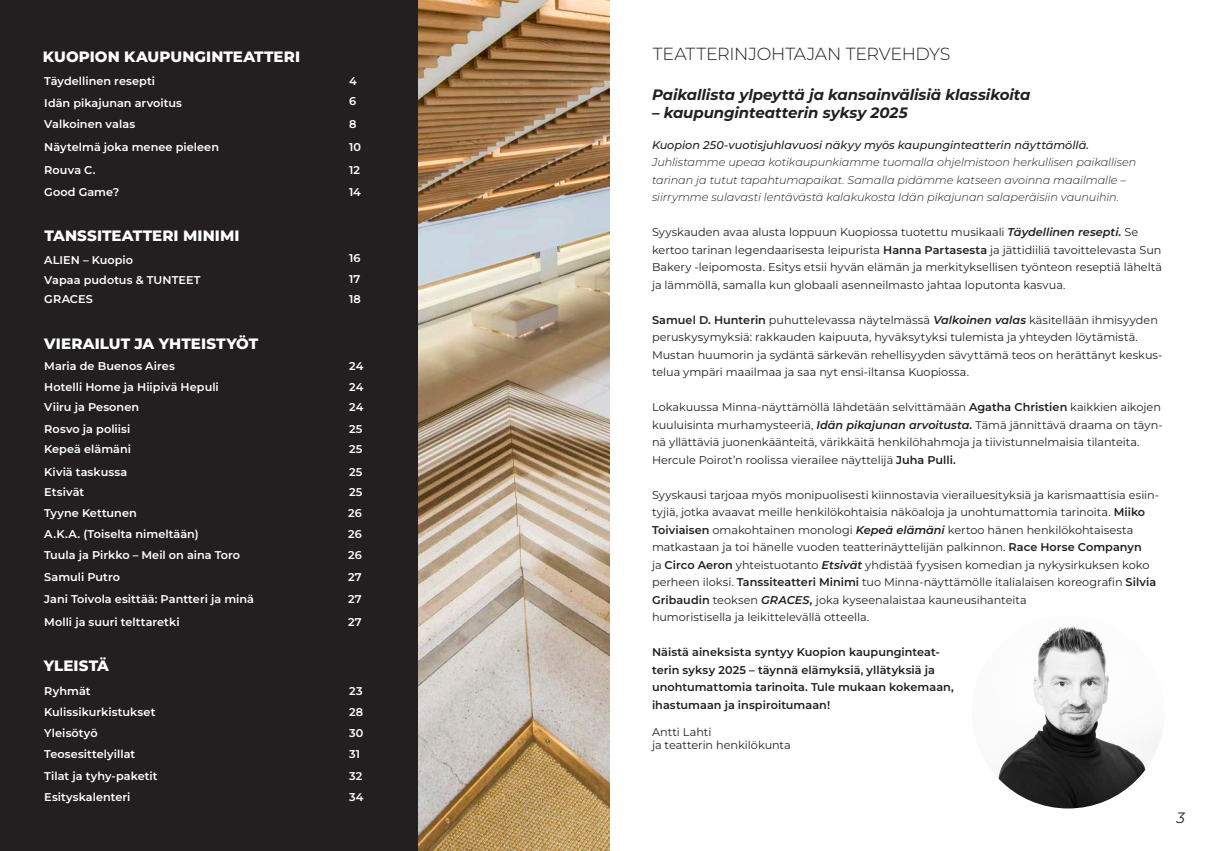
<style>
.page{position:relative;width:1219px;height:851px;background:#fff}
.page>*{position:absolute;margin:0;border:0;box-sizing:border-box;transform-origin:0 0}
.tekijä{font:300 17.5px "Montserrat";letter-spacing:-.01em;color:#231f20}
.Isompi_noste{font:italic 700 15px "Montserrat";letter-spacing:-.005em;color:#231f20}
.Sisällysluettelo_musta{font:800 15px "Montserrat";letter-spacing:.005em;color:#fff}
.Sisällysluettelo_valkoinen{font:800 15px "Montserrat";letter-spacing:.01em;color:#fff}
.t1{font:italic 15px "Montserrat";color:#231f20}
.Leipäteksti{font:11.25px/17.5px "Montserrat";color:#231f20}
.Sisällysluettelo_sisältö_musta{font:600 11.25px "Montserrat";letter-spacing:.005em;color:#fff}
.Kursivoitu_noste{font:italic 300 11.25px/17.5px "Montserrat";letter-spacing:-.01em;color:#231f20}
.Leipäteksti-2{font:600 11.25px/17.5px "Montserrat";letter-spacing:.005em;color:#231f20}
.Sisällyslyettelo_sisältö_valko{font:600 11.25px "Montserrat";letter-spacing:.005em;color:#fff}
.s1{font-weight:500}
.s2{font-weight:600;font-style:italic}
.s3{font-weight:600}
</style>
<div class="page">
<div style="left:0;top:0;width:418px;height:850px;background:#231f20"></div>
<img style="left:972px;top:615px;width:192px;height:193px;border-radius:96px">
<img style="left:418px;top:0;width:191px;height:850px">
<p class="Sisällysluettelo_musta" style="left:43px;top:47px;width:259px">KUOPION KAUPUNGINTEATTERI</p>
<p class="Sisällysluettelo_sisältö_musta" style="left:44px;top:73px;width:112px">Täydellinen resepti</p>
<p class="Sisällysluettelo_sisältö_musta" style="left:349px;top:73px;width:9px">4</p>
<p class="Sisällysluettelo_sisältö_musta" style="left:349px;top:94px;width:9px">6</p>
<p class="Sisällysluettelo_sisältö_musta" style="left:349px;top:117px;width:9px">8</p>
<p class="Sisällysluettelo_sisältö_musta" style="left:349px;top:139px;width:14px">10</p>
<p class="Sisällysluettelo_sisältö_musta" style="left:349px;top:162px;width:12px">12</p>
<p class="Sisällysluettelo_sisältö_musta" style="left:349px;top:184px;width:13px">14</p>
<p class="Sisällysluettelo_sisältö_musta" style="left:44px;top:95px;width:139px">Idän pikajunan arvoitus</p>
<p class="Sisällysluettelo_sisältö_musta" style="left:44px;top:117px;width:92px">Valkoinen valas</p>
<p class="Sisällysluettelo_sisältö_musta" style="left:44px;top:139px;width:176px">Näytelmä joka menee pieleen</p>
<p class="Sisällysluettelo_sisältö_musta" style="left:44px;top:162px;width:53px">Rouva C.</p>
<p class="Sisällysluettelo_sisältö_musta" style="left:44px;top:184px;width:76px">Good Game?</p>
<p class="Sisällysluettelo_valkoinen" style="left:45px;top:226px;width:197px">TANSSITEATTERI MINIMI</p>
<p class="Sisällyslyettelo_sisältö_valko" style="left:44px;top:252px;width:90px">ALIEN – Kuopio</p>
<p class="Sisällyslyettelo_sisältö_valko" style="left:349px;top:250px;width:13px">16</p>
<p class="Sisällyslyettelo_sisältö_valko" style="left:349px;top:271px;width:13px">17</p>
<p class="Sisällyslyettelo_sisältö_valko" style="left:349px;top:291px;width:13px">18</p>
<p class="Sisällyslyettelo_sisältö_valko" style="left:44px;top:272px;width:158px">Vapaa pudotus &amp; TUNTEET</p>
<p class="Sisällyslyettelo_sisältö_valko" style="left:44px;top:291px;width:50px">GRACES</p>
<p class="Sisällysluettelo_musta" style="left:44px;top:333px;width:215px">VIERAILUT JA YHTEISTYÖT</p>
<p class="Sisällysluettelo_sisältö_musta" style="left:44px;top:379px;width:176px">Hotelli Home ja Hiipivä Hepuli</p>
<p class="Sisällysluettelo_sisältö_musta" style="left:44px;top:358px;width:132px">Maria de Buenos Aires</p>
<p class="Sisällysluettelo_sisältö_musta" style="left:349px;top:358px;width:16px">24</p>
<p class="Sisällysluettelo_sisältö_musta" style="left:349px;top:379px;width:16px">24</p>
<p class="Sisällysluettelo_sisältö_musta" style="left:349px;top:400px;width:16px">24</p>
<p class="Sisällysluettelo_sisältö_musta" style="left:349px;top:421px;width:15px">25</p>
<p class="Sisällysluettelo_sisältö_musta" style="left:349px;top:441px;width:15px">25</p>
<p class="Sisällysluettelo_sisältö_musta" style="left:349px;top:464px;width:15px">25</p>
<p class="Sisällysluettelo_sisältö_musta" style="left:349px;top:484px;width:15px">25</p>
<p class="Sisällysluettelo_sisältö_musta" style="left:348px;top:505px;width:15px">26</p>
<p class="Sisällysluettelo_sisältö_musta" style="left:348px;top:526px;width:15px">26</p>
<p class="Sisällysluettelo_sisältö_musta" style="left:348px;top:547px;width:15px">26</p>
<p class="Sisällysluettelo_sisältö_musta" style="left:348px;top:570px;width:15px">27</p>
<p class="Sisällysluettelo_sisältö_musta" style="left:348px;top:591px;width:15px">27</p>
<p class="Sisällysluettelo_sisältö_musta" style="left:348px;top:614px;width:15px">27</p>
<p class="Sisällysluettelo_sisältö_musta" style="left:44px;top:400px;width:96px">Viiru ja Pesonen</p>
<p class="Sisällysluettelo_sisältö_musta" style="left:44px;top:421px;width:88px">Rosvo ja poliisi</p>
<p class="Sisällysluettelo_sisältö_musta" style="left:44px;top:441px;width:88px">Kepeä elämäni</p>
<p class="Sisällysluettelo_sisältö_musta" style="left:44px;top:464px;width:85px">Kiviä taskussa</p>
<p class="Sisällysluettelo_sisältö_musta" style="left:44px;top:484px;width:42px">Etsivät</p>
<p class="Sisällysluettelo_sisältö_musta" style="left:44px;top:505px;width:94px">Tyyne Kettunen</p>
<p class="Sisällysluettelo_sisältö_musta" style="left:44px;top:526px;width:156px">A.K.A. (Toiselta nimeltään)</p>
<p class="Sisällysluettelo_sisältö_musta" style="left:44px;top:547px;width:197px">Tuula ja Pirkko – Meil on aina Toro</p>
<p class="Sisällysluettelo_sisältö_musta" style="left:44px;top:570px;width:77px">Samuli Putro</p>
<p class="Sisällysluettelo_sisältö_musta" style="left:44px;top:591px;width:211px">Jani Toivola esittää: Pantteri ja minä</p>
<p class="Sisällysluettelo_sisältö_musta" style="left:44px;top:614px;width:137px">Molli ja suuri telttaretki</p>
<p class="Sisällysluettelo_valkoinen" style="left:44px;top:656px;width:67px">YLEISTÄ</p>
<p class="Sisällyslyettelo_sisältö_valko" style="left:44px;top:683px;width:48px">Ryhmät</p>
<p class="Sisällyslyettelo_sisältö_valko" style="left:44px;top:704px;width:113px">Kulissikurkistukset</p>
<p class="Sisällyslyettelo_sisältö_valko" style="left:44px;top:725px;width:55px">Yleisötyö</p>
<p class="Sisällyslyettelo_sisältö_valko" style="left:44px;top:746px;width:92px">Teosesittelyillat</p>
<p class="Sisällyslyettelo_sisältö_valko" style="left:44px;top:768px;width:115px">Tilat ja tyhy-paketit</p>
<p class="Sisällyslyettelo_sisältö_valko" style="left:44px;top:789px;width:88px">Esityskalenteri</p>
<p class="Sisällysluettelo_sisältö_musta" style="left:349px;top:683px;width:15px">23</p>
<p class="Sisällysluettelo_sisältö_musta" style="left:349px;top:704px;width:16px">28</p>
<p class="Sisällysluettelo_sisältö_musta" style="left:349px;top:725px;width:16px">30</p>
<p class="Sisällysluettelo_sisältö_musta" style="left:349px;top:746px;width:13px">31</p>
<p class="Sisällysluettelo_sisältö_musta" style="left:349px;top:768px;width:15px">32</p>
<p class="Sisällysluettelo_sisältö_musta" style="left:349px;top:789px;width:16px">34</p>
<p class="tekijä" style="left:653px;top:42px;width:299px">TEATTERINJOHTAJAN TERVEHDYS</p>
<p class="Isompi_noste" style="left:652px;top:84px;width:380px">Paikallista ylpeyttä ja kansainvälisiä klassikoita</p>
<p class="Isompi_noste" style="left:652px;top:102px;width:257px">– kaupunginteatterin syksy 2025</p>
<p class="Kursivoitu_noste" style="left:652px;top:135px;width:486px"><span class="s1">Kuopion 250-vuotisjuhlavuosi näkyy myös kaupunginteatterin näyttämöllä.<br></span>Juhlistamme upeaa kotikaupunkiamme tuomalla ohjelmistoon herkullisen paikallisen tarinan ja tutut tapahtumapaikat. Samalla pidämme katseen avoinna maailmalle – siirrymme sulavasti lentävästä kalakukosta Idän pikajunan salaperäisiin vaunuihin.</p>
<p class="Leipäteksti" style="left:652px;top:223px;width:512px">Syyskauden avaa alusta loppuun Kuopiossa tuotettu musikaali <span class="s2">Täydellinen resepti.</span> Se kertoo tarinan legendaarisesta leipurista <span class="s3">Hanna Partasesta</span> ja jättidiiliä tavoittelevasta Sun Bakery -leipomosta. Esitys etsii hyvän elämän ja merkityksellisen työnteon reseptiä läheltä ja lämmöllä, samalla kun globaali asenneilmasto jahtaa loputonta kasvua.</p>
<p class="Leipäteksti" style="left:652px;top:310px;width:512px"><span class="s3">Samuel D. Hunterin</span> puhuttelevassa näytelmässä <span class="s2">Valkoinen valas</span> käsitellään ihmisyyden peruskysymyksiä: rakkauden kaipuuta, hyväksytyksi tulemista ja yhteyden löytämistä.<br>Mustan huumorin ja sydäntä särkevän rehellisyyden sävyttämä teos on herättänyt keskus&shy;telua ympäri maailmaa ja saa nyt ensi-iltansa Kuopiossa.</p>
<p class="Leipäteksti" style="left:652px;top:398px;width:512px">Lokakuussa Minna-näyttämöllä lähdetään selvittämään <span class="s3">Agatha Christien</span> kaikkien aikojen kuuluisinta murhamysteeriä, <span class="s2">Idän pikajunan arvoitusta.</span> Tämä jännittävä draama on täyn&shy;nä yllättäviä juonenkäänteitä, värikkäitä henkilöhahmoja ja tiivistunnelmaisia tilanteita.<br>Hercule Poirot’n roolissa vierailee näyttelijä <span class="s3">Juha Pulli.</span></p>
<p class="Leipäteksti" style="left:652px;top:485px;width:509px">Syyskausi tarjoaa myös monipuolisesti kiinnostavia vierailuesityksiä ja karismaattisia esiin&shy;tyjiä, jotka avaavat meille henkilökohtaisia näköaloja ja unohtumattomia tarinoita. <span class="s3">Miiko Toiviaisen</span> omakohtainen monologi <span class="s2">Kepeä elämäni</span> kertoo hänen henkilökohtaisesta matkastaan ja toi hänelle vuoden teatterinäyttelijän palkinnon. <span class="s3">Race Horse Companyn<br></span>ja <span class="s3">Circo Aeron</span> yhteistuotanto <span class="s2">Etsivät</span> yhdistää fyysisen komedian ja nykysirkuksen koko perheen iloksi. <span class="s3">Tanssiteatteri Minimi</span> tuo Minna-näyttämölle italialaisen koreografin <span class="s3">Silvia Gribaudin</span> teoksen <span class="s2">GRACES,</span> joka kyseenalaistaa kauneusihanteita<br>humoristisella ja leikittelevällä otteella.</p>
<p class="Leipäteksti-2" style="left:652px;top:643px;width:303px">Näistä aineksista syntyy Kuopion kaupunginteat&shy;terin syksy 2025 – täynnä elämyksiä, yllätyksiä ja unohtumattomia tarinoita. Tule mukaan kokemaan, ihastumaan ja inspiroitumaan!</p>
<p class="Leipäteksti" style="left:652px;top:722px;width:61px">Antti Lahti</p>
<p class="Leipäteksti" style="left:652px;top:736px;width:140px">ja teatterin henkilökunta</p>
<p class="t1" style="left:1176px;top:807px;width:10px">3</p>
</div>
